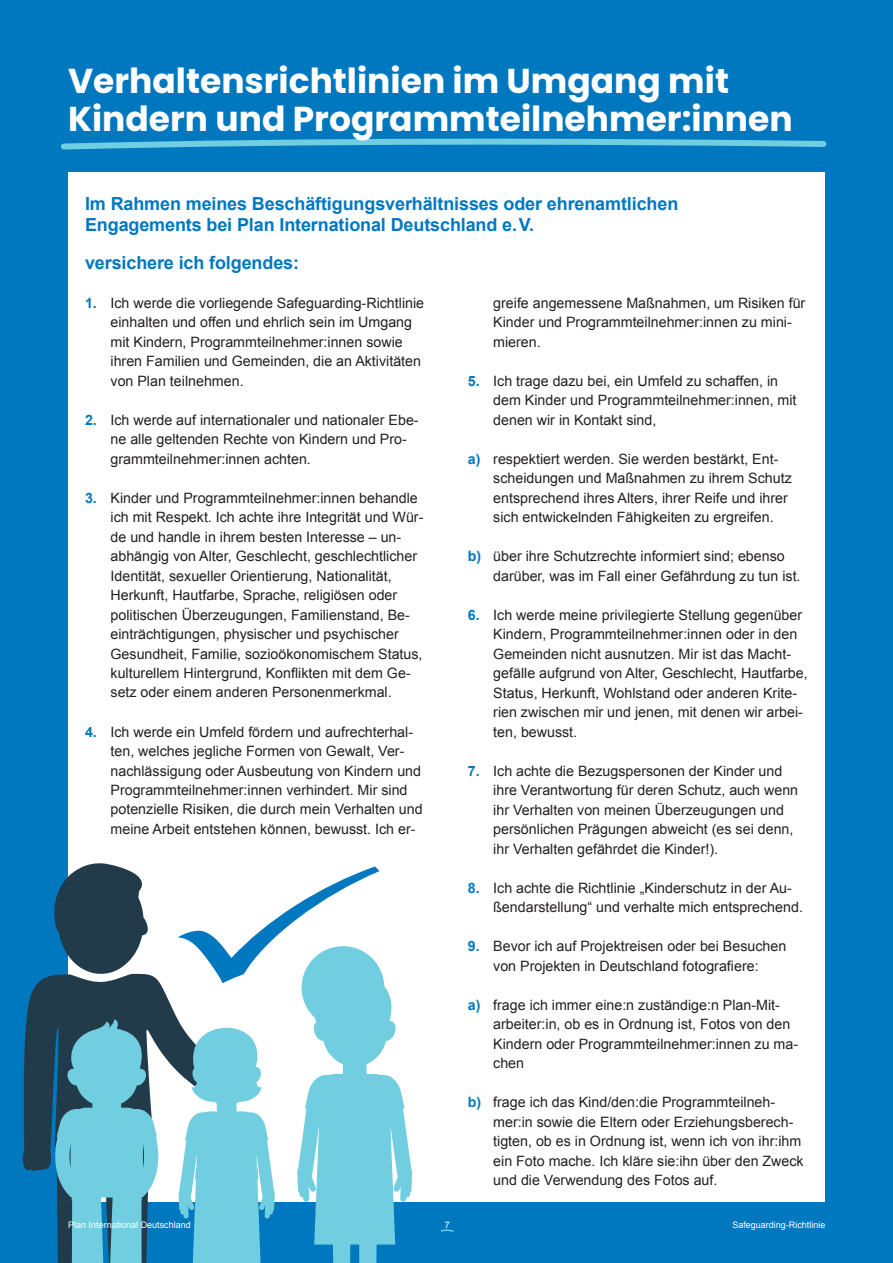
<style>
.page{position:relative;width:893px;height:1263px;background:#0078c0}
.page>*{position:absolute;margin:0;border:0;box-sizing:border-box;transform-origin:0 0}
.t1{font:700 34.5px/38px "Poppins";color:#fff}
.t2{font:700 18px/21px "Arial";letter-spacing:-.005em;color:#0078c0}
.t3{font:14.25px/19.5px "Arial";color:#231f20}
.t4{font:9px "Arial";color:#fff}
.s1{font-weight:700;color:#0078c0}
</style>
<div class="page">
<div style="left:68px;top:172px;width:757px;height:1029px;background:#fff"></div>
<svg style="left:60px;top:138px;width:767px;height:12px"></svg>
<svg style="left:54px;top:863px;width:94px;height:111px"></svg>
<svg style="left:22px;top:974px;width:156px;height:228px;fill:#223b4b"></svg>
<svg style="left:55px;top:1019px;width:103px;height:244px;background:#5faabf"></svg>
<svg style="left:441px;top:1229px;width:13px;height:3px"></svg>
<svg style="left:178px;top:866px;width:234px;height:397px"></svg>
<h1 class="t1" style="left:68px;top:62px;width:726px">Verhaltensrichtlinien im Umgang mit<br>Kindern und Programmteilnehmer:innen</h1>
<p class="t2" style="left:85px;top:194px;width:595px">Im Rahmen meines Beschäftigungsverhältnisses oder ehrenamtlichen<br>Engagements bei Plan International Deutschland e.V.</p>
<p class="t2" style="left:85px;top:252px;width:216px">versichere ich folgendes:</p>
<p class="t3" style="left:111px;top:293px;width:315px;text-indent:-26px"><span class="s1">1.</span> Ich werde die vorliegende Safeguarding-Richtlinie einhalten und offen und ehrlich sein im Umgang mit Kindern, Programmteilnehmer:innen sowie ihren Familien und Gemeinden, die an Aktivitäten von Plan teilnehmen.</p>
<p class="t3" style="left:111px;top:410px;width:310px;text-indent:-26px"><span class="s1">2.</span> Ich werde auf internationaler und nationaler Ebe&shy;ne alle geltenden Rechte von Kindern und Pro&shy;grammteilnehmer:innen achten.</p>
<p class="t3" style="left:111px;top:488px;width:314px;text-indent:-26px"><span class="s1">3.</span> Kinder und Programmteilnehmer:innen behandle ich mit Respekt. Ich achte ihre Integrität und Wür&shy;de und handle in ihrem besten Interesse – un&shy;abhängig von Alter, Geschlecht, geschlechtlicher Identität, sexueller Orientierung, Nationalität, Herkunft, Hautfarbe, Sprache, religiösen oder politischen Überzeugungen, Familienstand, Be&shy;einträchtigungen, physischer und psychischer Gesundheit, Familie, sozioökonomischem Status, kulturellem Hintergrund, Konflikten mit dem Ge&shy;setz oder einem anderen Personenmerkmal.</p>
<p class="t3" style="left:111px;top:722px;width:314px;text-indent:-26px"><span class="s1">4.</span> Ich werde ein Umfeld fördern und aufrechterhal&shy;ten, welches jegliche Formen von Gewalt, Ver&shy;nachlässigung oder Ausbeutung von Kindern und Programmteilnehmer:innen verhindert. Mir sind potenzielle Risiken, die durch mein Verhalten und meine Arbeit entstehen können, bewusst. Ich er-</p>
<p class="t3" style="left:493px;top:293px;width:314px">greife angemessene Maßnahmen, um Risiken für<br>Kinder und Programmteilnehmer:innen zu mini&shy;mieren.</p>
<p class="t3" style="left:493px;top:371px;width:305px;text-indent:-26px"><span class="s1">5.</span> Ich trage dazu bei, ein Umfeld zu schaffen, in dem Kinder und Programmteilnehmer:innen, mit denen wir in Kontakt sind,</p>
<p class="t3" style="left:493px;top:449px;width:300px;text-indent:-26px"><span class="s1">a)</span> respektiert werden. Sie werden bestärkt, Ent&shy;scheidungen und Maßnahmen zu ihrem Schutz entsprechend ihres Alters, ihrer Reife und ihrer sich entwickelnden Fähigkeiten zu ergreifen.</p>
<p class="t3" style="left:493px;top:546px;width:309px;text-indent:-26px"><span class="s1">b)</span> über ihre Schutzrechte informiert sind; ebenso darüber, was im Fall einer Gefährdung zu tun ist.</p>
<p class="t3" style="left:493px;top:605px;width:316px;text-indent:-26px"><span class="s1">6.</span> Ich werde meine privilegierte Stellung gegenüber Kindern, Programmteilnehmer:innen oder in den Gemeinden nicht ausnutzen. Mir ist das Macht&shy;gefälle aufgrund von Alter, Geschlecht, Hautfarbe, Status, Herkunft, Wohlstand oder anderen Krite&shy;rien zwischen mir und jenen, mit denen wir arbei&shy;ten, bewusst.</p>
<p class="t3" style="left:493px;top:761px;width:306px;text-indent:-26px"><span class="s1">7.</span> Ich achte die Bezugspersonen der Kinder und ihre Verantwortung für deren Schutz, auch wenn ihr Verhalten von meinen Überzeugungen und persönlichen Prägungen abweicht (es sei denn, ihr Verhalten gefährdet die Kinder!).</p>
<p class="t3" style="left:493px;top:878px;width:311px;text-indent:-26px"><span class="s1">8.</span> Ich achte die Richtlinie „Kinderschutz in der Au&shy;ßendarstellung“ und verhalte mich entsprechend.</p>
<p class="t3" style="left:468px;top:936px;width:320px;text-align:center"><span class="s1">9.</span> Bevor ich auf Projektreisen oder bei Besuchen von Projekten in Deutschland fotografiere:</p>
<p class="t3" style="left:493px;top:995px;width:306px;text-indent:-26px"><span class="s1">a)</span> frage ich immer eine:n zuständige:n Plan-Mit&shy;arbeiter:in, ob es in Ordnung ist, Fotos von den Kindern oder Programmteilnehmer:innen zu ma&shy;chen</p>
<p class="t3" style="left:493px;top:1092px;width:312px;text-indent:-26px"><span class="s1">b)</span> frage ich das Kind/den:die Programmteilneh&shy;mer:in sowie die Eltern oder Erziehungsberech&shy;tigten, ob es in Ordnung ist, wenn ich von ihr:ihm ein Foto mache. Ich kläre sie:ihn über den Zweck und die Verwendung des Fotos auf.</p>
<p class="t4" style="left:68px;top:1219px;width:124px">Plan International Deutschland</p>
<p class="t4" style="left:445px;top:1219px;width:7px">7</p>
<p class="t4" style="left:732px;top:1219px;width:95px">Safeguarding-Richtlinie</p>
</div>
